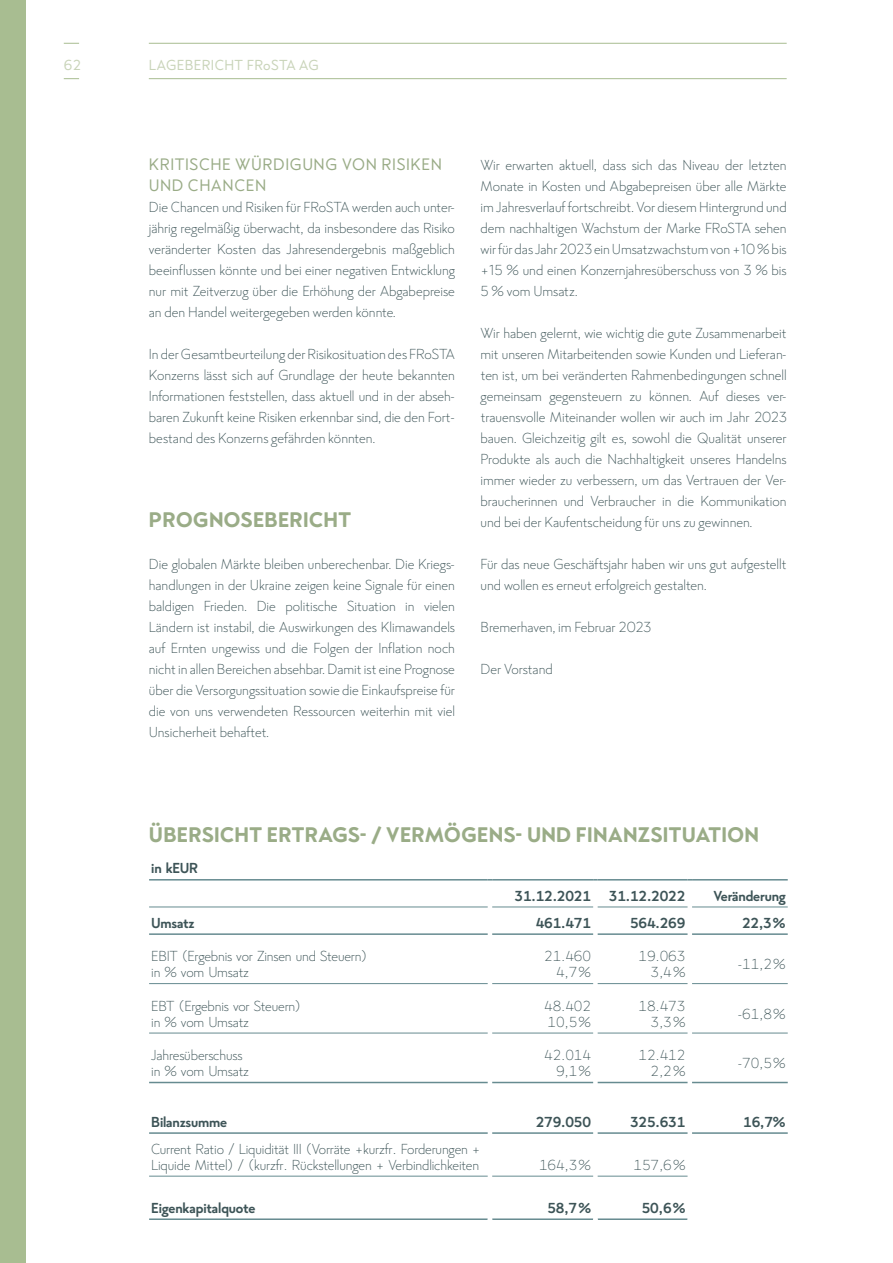
<style>
.page{position:relative;width:893px;height:1263px;background:#fff}
.page>*{position:absolute;margin:0;border:0;box-sizing:border-box;transform-origin:0 0}
.t1{font:900 21px "F Ro STA Sans";letter-spacing:.02em;color:#9aac87}
.t2{font:16.5px "F Ro STA Sans";letter-spacing:.035em;color:#9aac87}
.t3{font:300 14.4px/21px "F Ro STA Sans";letter-spacing:-.005em;color:#3d5457}
.t4{font:700 14.4px "F Ro STA Sans";letter-spacing:-.01em;color:#3d5457}
.t5{font:14.4px "F Ro STA Sans";letter-spacing:.03em;color:#c9d4b9}
</style>
<div class="page">
<svg style="left:64px;top:78px;width:15px;height:1px"></svg>
<hr style="left:149px;top:78px;width:638px;height:1px;background:#a8bd91">
<svg style="left:64px;top:43px;width:15px;height:1px"></svg>
<hr style="left:149px;top:43px;width:638px;height:1px;background:#a8bd91">
<div style="left:0;top:0;width:26px;height:1263px;background:#a8bd91"></div>
<hr style="left:149px;top:907px;width:339px;height:1px;background:#668b90">
<hr style="left:598px;top:907px;width:90px;height:1px;background:#668b90">
<hr style="left:492px;top:907px;width:101px;height:1px;background:#668b90">
<hr style="left:692px;top:907px;width:96px;height:1px;background:#668b90">
<hr style="left:149px;top:933px;width:339px;height:2px;background:#668b90">
<hr style="left:598px;top:933px;width:90px;height:2px;background:#668b90">
<hr style="left:492px;top:933px;width:101px;height:2px;background:#668b90">
<hr style="left:692px;top:933px;width:96px;height:2px;background:#668b90">
<hr style="left:149px;top:983px;width:339px;height:1px;background:#668b90">
<hr style="left:149px;top:1033px;width:339px;height:1px;background:#668b90">
<hr style="left:598px;top:983px;width:90px;height:1px;background:#668b90">
<hr style="left:598px;top:1033px;width:90px;height:1px;background:#668b90">
<hr style="left:492px;top:983px;width:101px;height:1px;background:#668b90">
<hr style="left:492px;top:1033px;width:101px;height:1px;background:#668b90">
<hr style="left:692px;top:983px;width:96px;height:1px;background:#668b90">
<hr style="left:692px;top:1033px;width:96px;height:1px;background:#668b90">
<hr style="left:149px;top:1082px;width:339px;height:1px;background:#668b90">
<hr style="left:598px;top:1082px;width:90px;height:1px;background:#668b90">
<hr style="left:492px;top:1082px;width:101px;height:1px;background:#668b90">
<hr style="left:692px;top:1082px;width:96px;height:1px;background:#668b90">
<hr style="left:149px;top:1176px;width:339px;height:1px;background:#668b90">
<hr style="left:492px;top:1176px;width:101px;height:1px;background:#668b90">
<hr style="left:598px;top:1176px;width:90px;height:1px;background:#668b90">
<hr style="left:149px;top:1218px;width:339px;height:2px;background:#668b90">
<hr style="left:492px;top:1218px;width:101px;height:2px;background:#668b90">
<hr style="left:598px;top:1218px;width:90px;height:2px;background:#668b90">
<hr style="left:149px;top:1132px;width:339px;height:2px;background:#668b90">
<hr style="left:492px;top:1132px;width:101px;height:2px;background:#668b90">
<hr style="left:598px;top:1132px;width:90px;height:2px;background:#668b90">
<hr style="left:692px;top:1132px;width:96px;height:2px;background:#668b90">
<hr style="left:149px;top:879px;width:339px;height:1px;background:#668b90">
<hr style="left:492px;top:879px;width:101px;height:1px;background:#668b90">
<hr style="left:598px;top:879px;width:90px;height:1px;background:#668b90">
<hr style="left:692px;top:879px;width:96px;height:1px;background:#668b90">
<p class="t5" style="left:64px;top:56px;width:19px">62</p>
<p class="t5" style="left:149px;top:56px;width:161px">LAGEBERICHT FROSTA AG</p>
<p class="t2" style="left:149px;top:154px;width:46px">KRITISCHE</p>
<p class="t2" style="left:235px;top:154px;width:26px">WÜRDI</p>
<p class="t2" style="left:290px;top:154px;width:100px">GUNG VON RISI</p>
<p class="t2" style="left:410px;top:154px;width:21px">KEN</p>
<p class="t2" style="left:149px;top:175px;width:12px">UND</p>
<p class="t2" style="left:188px;top:175px;width:12px">CHANCEN</p>
<p class="t3" style="left:149px;top:197px;width:308px;text-align:justify">Die Chancen und Risiken für FRoSTA werden auch unter&shy;jährig regelmäßig überwacht, da insbesondere das Risiko veränderter Kosten das Jahresendergebnis maßgeblich beeinflussen könnte und bei einer negativen Entwicklung nur mit Zeitverzug über die Erhöhung der Abgabepreise an den Handel weitergegeben werden könnte.</p>
<p class="t3" style="left:149px;top:344px;width:308px;text-align:justify">In der Gesamtbeurteilung der Risikosituation des FRoSTA Konzerns lässt sich auf Grundlage der heute bekannten Informationen feststellen, dass aktuell und in der abseh&shy;baren Zukunft keine Risiken erkennbar sind, die den Fort&shy;bestand des Konzerns gefährden könnten.</p>
<h1 class="t1" style="left:149px;top:507px;width:204px">PROGNOSEBERICHT</h1>
<p class="t3" style="left:149px;top:554px;width:308px;text-align:justify">Die globalen Märkte bleiben unberechenbar. Die Kriegs&shy;handlungen in der Ukraine zeigen keine Signale für einen baldigen Frieden. Die politische Situation in vielen Ländern ist instabil, die Auswirkungen des Klimawandels auf Ernten ungewiss und die Folgen der Inflation noch nicht in allen Bereichen absehbar. Damit ist eine Prognose über die Versorgungssituation sowie die Einkaufspreise für die von uns verwendeten Ressourcen weiterhin mit viel Unsicherheit behaftet.</p>
<p class="t3" style="left:480px;top:155px;width:308px;text-align:justify">Wir erwarten aktuell, dass sich das Niveau der letzten Monate in Kosten und Abgabepreisen über alle Märkte im Jahresverlauf fortschreibt. Vor diesem Hintergrund und dem nachhaltigen Wachstum der Marke FRoSTA sehen wir für das Jahr 2023 ein Umsatzwachstum von +10 % bis +15 % und einen Konzernjahresüberschuss von 3 % bis 5 % vom Umsatz.</p>
<p class="t3" style="left:480px;top:323px;width:308px;text-align:justify">Wir haben gelernt, wie wichtig die gute Zusammenarbeit mit unseren Mitarbeitenden sowie Kunden und Lieferan&shy;ten ist, um bei veränderten Rahmenbedingungen schnell gemeinsam gegensteuern zu können. Auf dieses ver&shy;trauensvolle Miteinander wollen wir auch im Jahr 2023 bauen. Gleichzeitig gilt es, sowohl die Qualität unserer Produkte als auch die Nachhaltigkeit unseres Handelns immer wieder zu verbessern, um das Vertrauen der Ver&shy;braucherinnen und Verbraucher in die Kommunikation und bei der Kaufentscheidung für uns zu gewinnen.</p>
<p class="t3" style="left:480px;top:554px;width:308px">Für das neue Geschäftsjahr haben wir uns gut aufgestellt und wollen es erneut erfolgreich gestalten.</p>
<p class="t3" style="left:480px;top:617px;width:172px">Bremerhaven, im Februar 2023</p>
<p class="t3" style="left:480px;top:659px;width:74px">Der Vorstand</p>
<h1 class="t1" style="left:149px;top:822px;width:86px">ÜBERSICHT</h1>
<h1 class="t1" style="left:267px;top:822px;width:493px">ERTRAGS- / VERMÖGENS- UND FINANZSITUATION</h1>
<p class="t4" style="left:151px;top:859px;width:49px">in kEUR</p>
<p class="t4" style="left:515px;top:887px;width:172px">31.12.2021 31.12.2022</p>
<p class="t4" style="left:713px;top:887px;width:74px">Veränderung</p>
<p class="t4" style="left:151px;top:914px;width:45px">Umsatz</p>
<p class="t4" style="left:536px;top:914px;width:57px">461.471</p>
<p class="t4" style="left:630px;top:914px;width:57px">564.269</p>
<p class="t4" style="left:742px;top:914px;width:45px">22,3 %</p>
<p class="t3" style="left:151px;top:948px;width:217px;line-height:15.9px">EBIT (Ergebnis vor Zinsen und Steuern) in % vom Umsatz</p>
<p class="t3" style="left:544px;top:948px;width:48px;line-height:15.9px;text-align:right">21.460<br>4,7 %</p>
<p class="t3" style="left:639px;top:948px;width:48px;line-height:15.9px;text-align:right">19.063<br>3,4 %</p>
<p class="t3" style="left:738px;top:954px;width:49px">-11,2 %</p>
<p class="t3" style="left:151px;top:998px;width:151px;line-height:15.9px">EBT (Ergebnis vor Steuern) in % vom Umsatz</p>
<p class="t3" style="left:544px;top:998px;width:48px;line-height:15.9px">48.402<br>10,5 %</p>
<p class="t3" style="left:639px;top:998px;width:48px;line-height:15.9px;text-align:right">18.473<br>3,3 %</p>
<p class="t3" style="left:738px;top:1003px;width:49px">-61,8 %</p>
<p class="t3" style="left:151px;top:1047px;width:99px;line-height:15.9px">Jahresüberschuss in % vom Umsatz</p>
<p class="t3" style="left:544px;top:1047px;width:48px;line-height:15.9px;text-align:right">42.014<br>9,1 %</p>
<p class="t3" style="left:639px;top:1047px;width:48px;line-height:15.9px;text-align:right">12.412<br>2,2 %</p>
<p class="t3" style="left:738px;top:1053px;width:49px">-70,5 %</p>
<p class="t4" style="left:151px;top:1113px;width:78px">Bilanzsumme</p>
<p class="t4" style="left:536px;top:1113px;width:57px">279.050</p>
<p class="t4" style="left:630px;top:1113px;width:57px">325.631</p>
<p class="t4" style="left:743px;top:1113px;width:44px">16,7%</p>
<p class="t3" style="left:151px;top:1141px;width:331px;line-height:15.9px">Current Ratio / Liquidität III (Vorräte +kurzfr. Forderungen +<br>Liquide Mittel) / (kurzfr. Rückstellungen + Verbindlichkeiten</p>
<p class="t3" style="left:539px;top:1154px;width:53px">164,3 %</p>
<p class="t3" style="left:633px;top:1154px;width:53px">157,6 %</p>
<p class="t4" style="left:151px;top:1199px;width:106px">Eigenkapitalquote</p>
<p class="t4" style="left:547px;top:1199px;width:45px">58,7 %</p>
<p class="t4" style="left:642px;top:1199px;width:45px">50,6 %</p>
</div>
